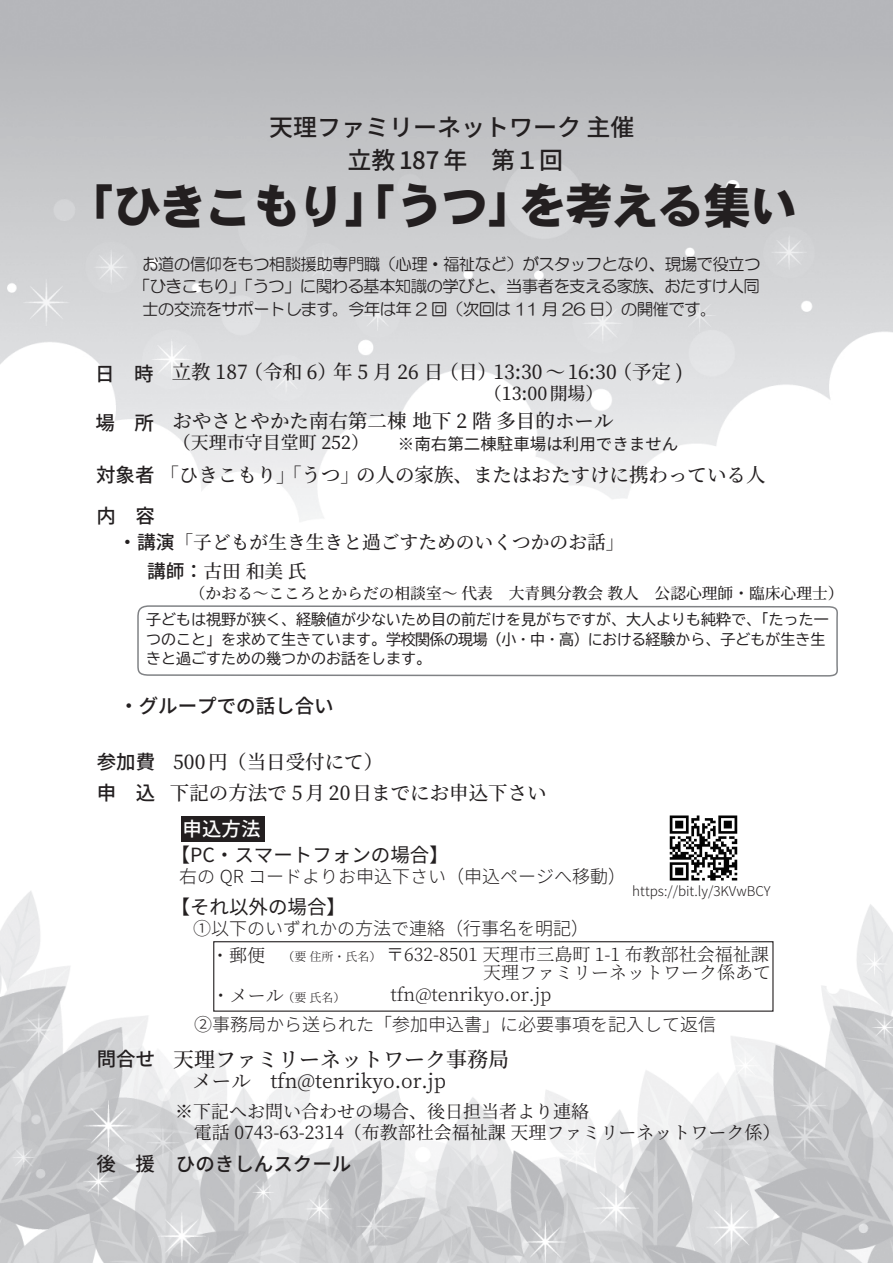
<style>
.page{position:relative;width:893px;height:1263px;background:#fff}
.page>*{position:absolute;margin:0;border:0;box-sizing:border-box;transform-origin:0 0}
.t1{font:48px "DF Gothic EB WIN RKSJ H";letter-spacing:-.04em;color:#231f20}
.t2{font:500 24px "Noto Sans JP";color:#231f20}
.t3{font:500 21px "Noto Serif JP";color:#231f20}
.t4{font:500 19.5px/31px "Noto Serif JP";color:#231f20}
.t5{font:500 19.5px "Noto Sans JP";color:#231f20}
.t6{font:19.5px "Noto Sans JP";color:#231f20}
.t7{font:19.5px "Noto Serif JP";color:#231f20}
.t8{font:500 19.5px "Noto Sans JP";color:#fff}
.t9{font:500 18.75px "Noto Serif JP";color:#231f20}
.t10{font:300 18px "Noto Sans JP";color:#231f20}
.t11{font:300 18px "Noto Serif JP";color:#231f20}
.t12{font:18px/21px "Noto Serif JP";color:#231f20}
.t13{font:500 18px "Noto Serif JP";color:#231f20}
.t14{font:16.5px "HG Maru Gothic MPRO";letter-spacing:-.04em;color:#231f20}
.t15{font:16.5px "Noto Sans JP";color:#231f20}
.t16{font:500 15.75px "Noto Serif JP";color:#231f20}
.t17{font:15px/19.5px "BIZUD Gothic";color:#231f20}
.t18{font:300 13.5px "Noto Sans JP";color:#231f20}
.t19{font:300 12px "Noto Serif JP";color:#231f20}
.s1{font-family:"Noto Sans JP"}
.s2{font-weight:400}
.s3{font-size:18px}
.s4{font-family:"Noto Sans JP";font-size:19.5px}
</style>
<div class="page">
<img style="left:0;top:0;width:893px;height:1262px">
<img style="left:663px;top:809px;width:80px;height:78px">
<svg style="left:136px;top:605px;width:705px;height:71px"></svg>
<div style="left:181px;top:816px;width:83px;height:26px;background:#231f20"></div>
<div style="left:213px;top:941px;width:560px;height:71px;border:1px solid #231f20"></div>
<p class="t2" style="left:269px;top:113px;width:367px">天理ファミリーネットワーク 主催</p>
<p class="t2" style="left:347px;top:146px;width:217px">立教187 年　第１回</p>
<h1 class="t1" style="left:67px;top:182px;width:732px">「ひきこもり」「うつ」を考える集い</h1>
<p class="t14" style="left:142px;top:255px;width:620px">お道の信仰をもつ相談援助専門職（心理・福祉など）がスタッフとなり、現場で役立つ</p>
<p class="t14" style="left:134px;top:278px;width:628px">「ひきこもり」「うつ」に関わる基本知識の学びと、当事者を支える家族、おたすけ人同</p>
<p class="t14" style="left:142px;top:300px;width:576px">士の交流をサポートします。今年は年 2 回（次回は 11 月 26 日）の開催です。</p>
<p class="t5" style="left:95px;top:363px;width:60px">日　時</p>
<p class="t5" style="left:96px;top:412px;width:60px">場　所</p>
<p class="t4" style="left:172px;top:357px;width:513px">立教 187（令和 6）年 5 月 26 日（日）13:30 ～ 16:30（予定 )</p>
<p class="t13" style="left:484px;top:383px;width:121px">（13:00開場）</p>
<p class="t4" style="left:172px;top:406px;width:442px">おやさとやかた南右第二棟地下 2 階 多目的ホール</p>
<p class="t13" style="left:173px;top:433px;width:198px">（天理市守目堂町 252）</p>
<p class="t15" style="left:398px;top:434px;width:282px">※南右第二棟駐車場は利用できません</p>
<p class="t4" style="left:96px;top:460px;width:671px"><span class="s1">対象者</span>「ひきこもり」「うつ」の人の家族、またはおたすけに携わっている人</p>
<p class="t5" style="left:96px;top:505px;width:60px">内　容</p>
<p class="t9" style="left:118px;top:532px;width:508px"><span class="s1">・講演</span>「子どもが生き生きと過ごすためのいくつかのお話」</p>
<p class="t9" style="left:147px;top:561px;width:161px"><span class="s1">講師：</span> 古田 和美 氏</p>
<p class="t16" style="left:190px;top:584px;width:655px"><span class="s2">（</span>かおる～こころとからだの相談室～ 代表　大青興分教会 教人　公認心理師・臨床心理士）</p>
<p class="t17" style="left:146px;top:610px;width:684px">子どもは視野が狭く、経験値が少ないため目の前だけを見がちですが、大人よりも純粋で、「たった一つのこと」を求めて生きています。学校関係の現場（小・中・高）における経験から、子どもが生き生きと過ごすための幾つかのお話をします。</p>
<p class="t5" style="left:119px;top:694px;width:216px">・グループでの話し合い</p>
<p class="t4" style="left:97px;top:747px;width:451px"><span class="s1">参加費</span> 500円（当日受付にて）<br><span class="s1">申　込</span> 下記の方法で 5 月 20日までにお申込下さい</p>
<p class="t8" style="left:183px;top:818px;width:79px">申込方法</p>
<p class="t6" style="left:171px;top:844px;width:280px">【PC・スマートフォンの場合】</p>
<p class="t10" style="left:179px;top:866px;width:449px">右の QR コードよりお申込下さい（申込ページへ移動）</p>
<p class="t6" style="left:171px;top:896px;width:177px">【それ以外の場合】</p>
<p class="t10" style="left:193px;top:919px;width:398px">➀以下のいずれかの方法で連絡（行事名を明記）</p>
<p class="t18" style="left:632px;top:883px;width:140px">https://bit.ly/3KVwBCY</p>
<p class="t11" style="left:211px;top:945px;width:55px">・郵便</p>
<p class="t19" style="left:282px;top:949px;width:101px">（要 住所・氏名）</p>
<p class="t19" style="left:212px;top:990px;width:135px"><span class="s3">・メール</span>（要 氏名）</p>
<p class="t11" style="left:386px;top:944px;width:384px">〒632-8501 天理市三島町 1-1 布教部社会福祉課</p>
<p class="t11" style="left:390px;top:984px;width:163px">tfn@tenrikyo.or.jp</p>
<p class="t11" style="left:483px;top:963px;width:289px">天理ファミリーネットワーク係あて</p>
<p class="t10" style="left:194px;top:1014px;width:524px">➁事務局から送られた「参加申込書」に必要事項を記入して返信</p>
<p class="t3" style="left:97px;top:1048px;width:414px"><span class="s4">問合せ</span> 天理ファミリーネットワーク事務局</p>
<p class="t7" style="left:192px;top:1070px;width:255px">メール　tfn@tenrikyo.or.jp</p>
<p class="t12" style="left:194px;top:1101px;width:588px;text-indent:-19px">※下記へお問い合わせの場合、後日担当者より連絡<br>電話 0743-63-2314（布教部社会福祉課 天理ファミリーネットワーク係）</p>
<p class="t5" style="left:96px;top:1153px;width:60px">後　援</p>
<p class="t5" style="left:176px;top:1153px;width:177px">ひのきしんスクール</p>
</div>
